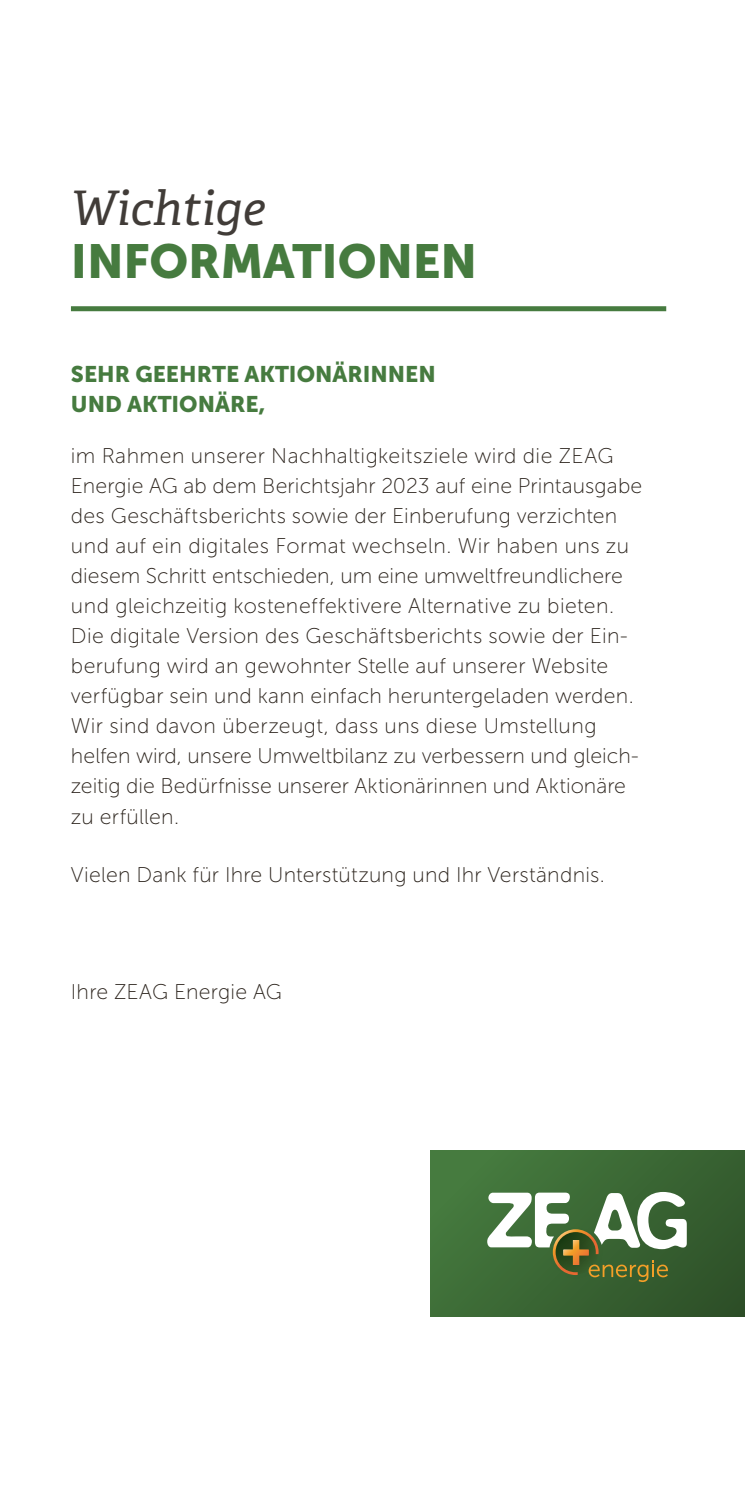
<style>
.page{position:relative;width:745px;height:1489px;background:#fff}
.page>*{position:absolute;margin:0;border:0;box-sizing:border-box;transform-origin:0 0}
.t1{font:47.5px "Museo Sans 900";letter-spacing:-.005em;color:#467b3f}
.t2{font:italic 47.5px "Adelle";color:#413c38}
.t3{font:22.5px/30px "Museo Sans 900";color:#467b3f}
.t4{font:21.25px/30px "Museo Sans 100";letter-spacing:.01em;color:#29211a}
</style>
<div class="page">
<div style="left:430px;top:1150px;width:314px;height:166px;background:linear-gradient(to right,#44783d,#32572c)"></div>
<img style="left:540px;top:1281px;width:71px;height:7px">
<svg style="left:487px;top:1191px;width:199px;height:90px"></svg>
<div style="left:71px;top:306px;width:594px;height:5px;background:#467b3f"></div>
<h1 class="t2" style="left:71px;top:179px;width:196px">Wichtige</h1>
<h1 class="t1" style="left:71px;top:234px;width:407px">INFORMATIONEN</h1>
<p class="t3" style="left:71px;top:359px;width:366px">SEHR GEEHRTE AKTIONÄRINNEN<br>UND AKTIONÄRE,</p>
<p class="t4" style="left:71px;top:441px;width:572px">im Rahmen unserer Nachhaltigkeitsziele wird die ZEAG Energie AG ab dem Berichtsjahr 2023 auf eine Printausgabe des Geschäftsberichts sowie der Einberufung verzichten und auf ein digitales Format wechseln. Wir haben uns zu diesem Schritt entschieden, um eine umweltfreundlichere und gleichzeitig kosteneffektivere Alternative zu bieten.<br>Die digitale Version des Geschäftsberichts sowie der Ein&shy;berufung wird an gewohnter Stelle auf unserer Website verfügbar sein und kann einfach heruntergeladen werden.<br>Wir sind davon überzeugt, dass uns diese Umstellung helfen wird, unsere Umweltbilanz zu verbessern und gleich&shy;zeitig die Bedürfnisse unserer Aktionärinnen und Aktionäre zu erfüllen.</p>
<p class="t4" style="left:71px;top:859px;width:535px">Vielen Dank für Ihre Unterstützung und Ihr Verständnis.</p>
<p class="t4" style="left:71px;top:976px;width:212px">Ihre ZEAG Energie AG</p>
</div>
